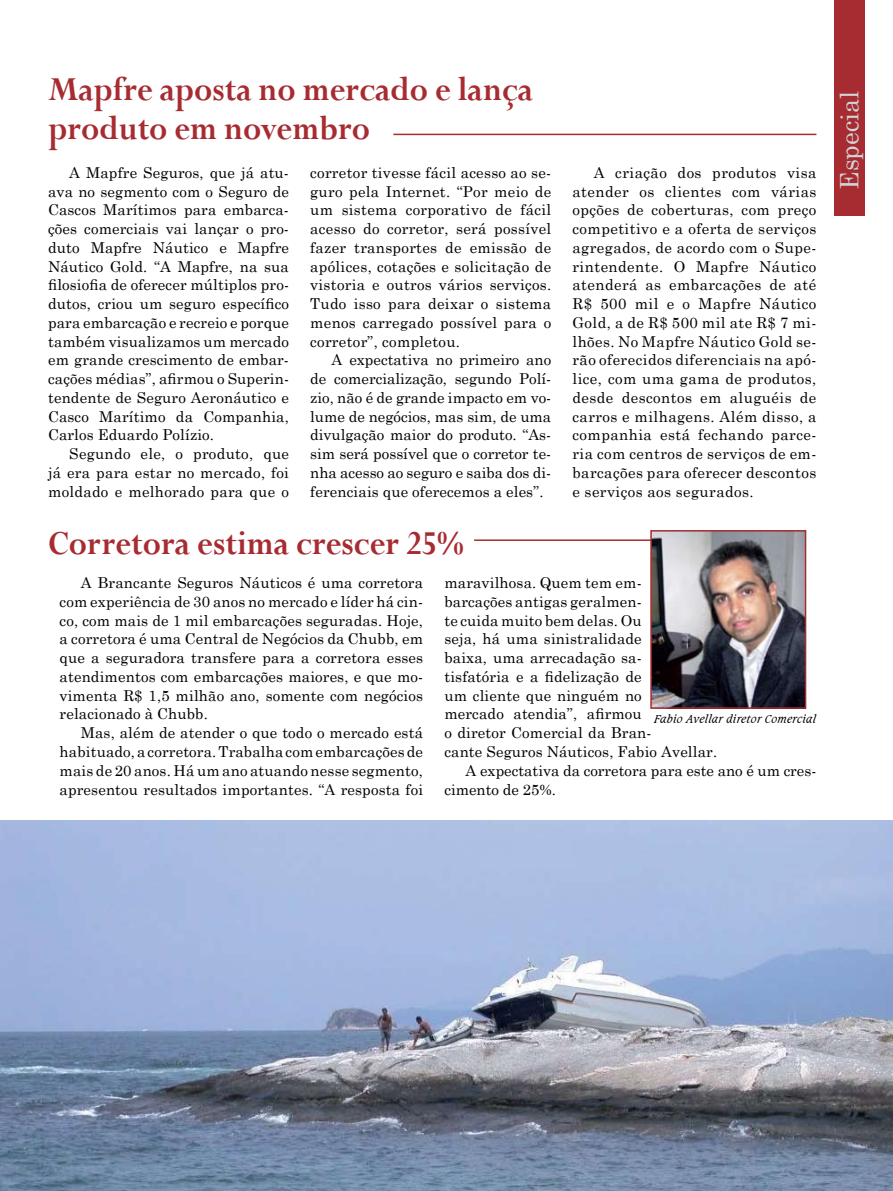
<style>
.page{position:relative;width:893px;height:1191px;background:#fff}
.page>*{position:absolute;margin:0;border:0;box-sizing:border-box;transform-origin:0 0}
.t1{font:700 37.5px/39px "Perpetua";color:#a72c32;scale:.9 1}
.t2{font:25.5px "Century Schoolbook";color:#d1d3d4}
.t3{font:15px/18.8px "Century Schoolbook";letter-spacing:.01em;color:#000;text-align:justify}
.t4{font:italic 12.3px "Caxton BT";letter-spacing:.03em;color:#000;scale:.94 1}
</style>
<div class="page">
<hr style="left:474px;top:539px;width:187px;height:2px;background:#a72c32">
<div style="left:834px;top:0;width:30px;height:215px;background:#a72c32"></div>
<img style="left:0;top:820px;width:893px;height:371px">
<img style="left:653px;top:533px;width:150px;height:173px">
<div style="left:650px;top:530px;width:156px;height:179px;border:2px solid #a72c32"></div>
<hr style="left:393px;top:134px;width:423px;height:1px;background:#a72c32">
<h1 class="t1" style="left:48px;top:69px;width:541px">Mapfre aposta no mercado e lança produto em novembro</h1>
<p class="t3" style="left:48px;top:162px;width:242px;text-indent:21px">A Mapfre Seguros, que já atu&shy;ava no segmento com o Seguro de Cascos Marítimos para embarca&shy;ções comerciais vai lançar o pro&shy;duto Mapfre Náutico e Mapfre Náutico Gold. “A Mapfre, na sua filosiofia de oferecer múltiplos pro&shy;dutos, criou um seguro específico para embarcação e recreio e porque também visualizamos um mercado em grande crescimento de embar&shy;cações médias”, afirmou o Superin&shy;tendente de Seguro Aeronáutico e Casco Marítimo da Companhia, Carlos Eduardo Polízio.</p>
<p class="t3" style="left:48px;top:443px;width:242px;text-indent:21px">Segundo ele, o produto, que já era para estar no mercado, foi moldado e melhorado para que o</p>
<p class="t3" style="left:310px;top:162px;width:242px">corretor tivesse fácil acesso ao se&shy;guro pela Internet. “Por meio de um sistema corporativo de fácil acesso do corretor, será possível fazer transportes de emissão de apólices, cotações e solicitação de vistoria e outros vários serviços.<br>Tudo isso para deixar o sistema menos carregado possível para o corretor”, completou.</p>
<p class="t3" style="left:310px;top:349px;width:242px;text-indent:21px">A expectativa no primeiro ano de comercialização, segundo Polí&shy;zio, não é de grande impacto em vo&shy;lume de negócios, mas sim, de uma divulgação maior do produto. “As&shy;sim será possível que o corretor te&shy;nha acesso ao seguro e saiba dos di&shy;ferenciais que oferecemos a eles”.</p>
<h1 class="t1" style="left:48px;top:523px;width:463px">Corretora estima crescer 25%</h1>
<p class="t3" style="left:572px;top:162px;width:245px;text-indent:21px">A criação dos produtos visa atender os clientes com várias opções de coberturas, com preço competitivo e a oferta de serviços agregados, de acordo com o Supe&shy;rintendente. O Mapfre Náutico atenderá as embarcações de até R$ 500 mil e o Mapfre Náutico Gold, a de R$ 500 mil ate R$ 7 mi&shy;lhões. No Mapfre Náutico Gold se&shy;rão oferecidos diferenciais na apó&shy;lice, com uma gama de produtos, desde descontos em aluguéis de carros e milhagens. Além disso, a companhia está fechando parce&shy;ria com centros de serviços de em&shy;barcações para oferecer descontos e serviços aos segurados.</p>
<p class="t3" style="left:60px;top:572px;width:365px;text-indent:21px">A Brancante Seguros Náuticos é uma corretora com experiência de 30 anos no mercado e líder há cin&shy;co, com mais de 1 mil embarcações seguradas. Hoje, a corretora é uma Central de Negócios da Chubb, em que a seguradora transfere para a corretora esses atendimentos com embarcações maiores, e que mo&shy;vimenta R$ 1,5 milhão ano, somente com negócios relacionado à Chubb.</p>
<p class="t3" style="left:60px;top:722px;width:365px;text-indent:21px">Mas, além de atender o que todo o mercado está habituado, a corretora. Trabalha com embarcações de mais de 20 anos. Há um ano atuando nesse segmento, apresentou resultados importantes. “A resposta foi</p>
<p class="t3" style="left:444px;top:572px;width:199px">maravilhosa. Quem tem em-</p>
<p class="t3" style="left:444px;top:591px;width:199px">barcações antigas geralmen-</p>
<p class="t3" style="left:444px;top:609px;width:199px">te cuida muito bem delas. Ou</p>
<p class="t3" style="left:444px;top:628px;width:199px">seja, há uma sinistralidade</p>
<p class="t3" style="left:444px;top:647px;width:199px">baixa, uma arrecadação sa-</p>
<p class="t3" style="left:444px;top:666px;width:199px">tisfatória e a fidelização de</p>
<p class="t3" style="left:444px;top:684px;width:199px">um cliente que ninguém no</p>
<p class="t3" style="left:444px;top:703px;width:199px">mercado atendia”, afirmou</p>
<p class="t3" style="left:444px;top:722px;width:209px">o diretor Comercial da Bran-</p>
<p class="t3" style="left:444px;top:741px;width:274px">cante Seguros Náuticos, Fabio Avellar.</p>
<p class="t3" style="left:466px;top:759px;width:352px">A expectativa da corretora para este ano é um cres-</p>
<p class="t3" style="left:444px;top:778px;width:113px">cimento de 25%.</p>
<p class="t4" style="left:654px;top:712px;width:174px">Fabio Avellar diretor Comercial</p>
<h2 class="t2" style="left:828px;top:190px;width:101px;rotate:-90deg">Especial</h2>
</div>
